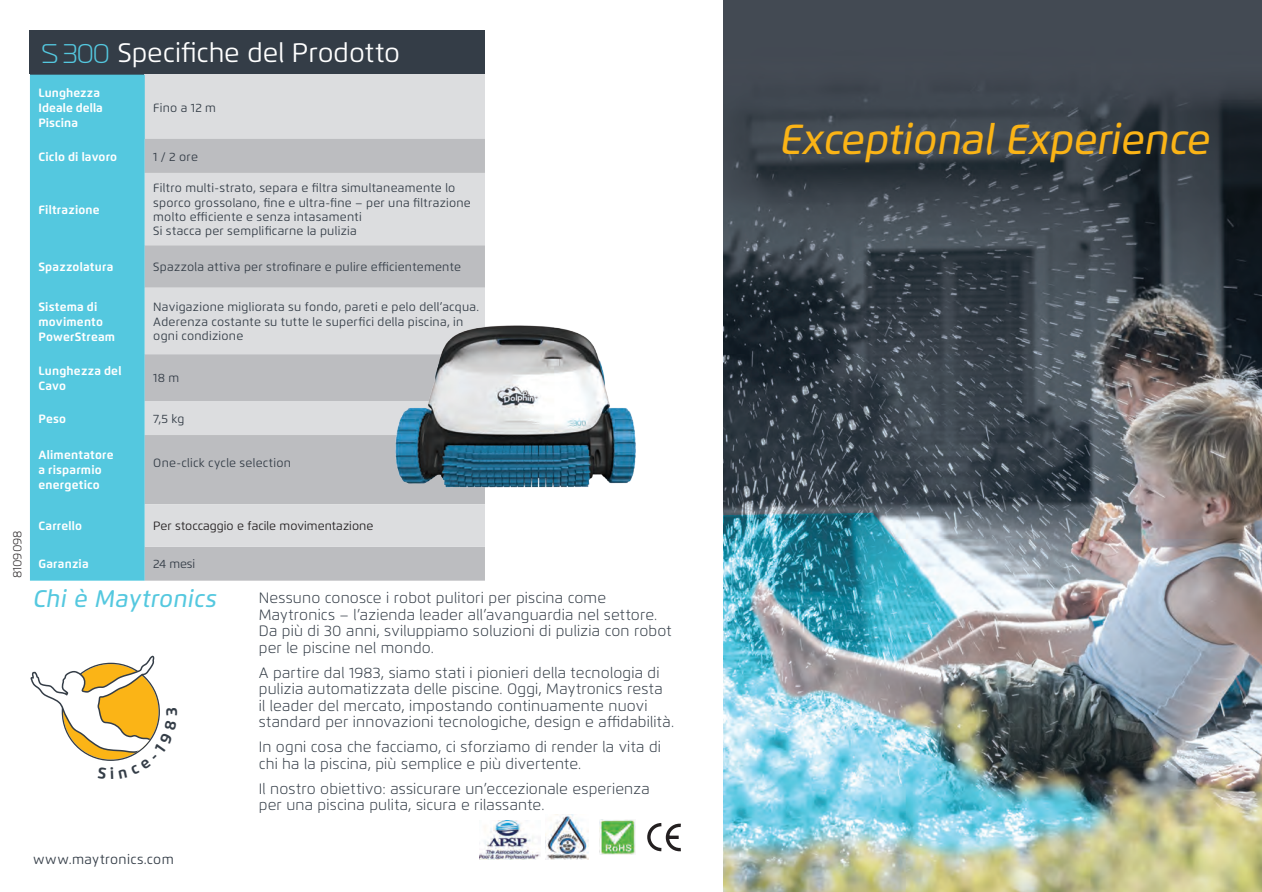
<style>
.page{position:relative;width:1262px;height:892px;background:#fff}
.page>*{position:absolute;margin:0;border:0;box-sizing:border-box;transform-origin:0 0}
.t1{font:italic 500 42px "Flexo";color:#fbb416}
.t2{font:26.7px "Flexo";color:#fff}
.t3{font:italic 500 24px "Flexo";letter-spacing:.015em;color:#54c8df}
.t4{font:300 15px/16.5px "Flexo";letter-spacing:.01em;color:#343d47}
.t5{font:13.5px "Flexo";letter-spacing:.025em;color:#343d47}
.t6{font:12px/14.4px "Flexo";letter-spacing:.02em;color:#343d47}
.t7{font:700 12px/15px "Flexo";letter-spacing:.015em;color:#fff}
.t8{font:12px "Flexo";color:#231f20}
.t9{font:300 12px "Flexo";color:#231f20}
.s1{font-family:"Magistral C";font-weight:300;font-size:27px;color:#54c8df}
</style>
<div class="page">
<div style="left:30px;top:30px;width:455px;height:43px;background:#343d47"></div>
<svg style="left:647px;top:823px;width:34px;height:28px"></svg>
<img style="left:600px;top:820px;width:36px;height:35px">
<img style="left:546px;top:814px;width:42px;height:45px">
<img style="left:480px;top:820px;width:60px;height:39px">
<div style="left:145px;top:70px;width:340px;height:5px;background:#343d47"></div>
<div style="left:30px;top:70px;width:115px;height:5px;background:#343d47"></div>
<div style="left:145px;top:75px;width:340px;height:64px;background:#dcdddf"></div>
<div style="left:30px;top:75px;width:115px;height:506px;background:#54c8df"></div>
<div style="left:145px;top:139px;width:340px;height:442px;background:#bcbdc0"></div>
<svg style="left:145px;top:173px;width:340px;height:374px;fill:#dcdddf"></svg>
<img style="left:371px;top:307px;width:265px;height:197px">
<img style="left:723px;top:0;width:539px;height:892px">
<svg style="left:30px;top:655px;width:130px;height:106px"></svg>
<p class="t9" style="left:10px;top:578px;width:50px;rotate:-90deg">8109098</p>
<h2 class="t2" style="left:42px;top:37px;width:360px"><span class="s1">S300</span> Specifiche del Prodotto</h2>
<p class="t6" style="left:153px;top:100px;width:64px">Fino a 12 m</p>
<p class="t7" style="left:38px;top:85px;width:66px">Lunghezza<br>Ideale della<br>Piscina</p>
<p class="t7" style="left:38px;top:149px;width:80px">Ciclo di lavoro</p>
<p class="t7" style="left:38px;top:202px;width:63px">Filtrazione</p>
<p class="t7" style="left:38px;top:259px;width:76px">Spazzolatura</p>
<p class="t7" style="left:38px;top:299px;width:78px">Sistema di movimento<br>PowerStream</p>
<p class="t7" style="left:38px;top:363px;width:85px">Lunghezza del</p>
<p class="t7" style="left:38px;top:378px;width:29px">Cavo</p>
<p class="t7" style="left:38px;top:411px;width:29px">Peso</p>
<p class="t7" style="left:38px;top:448px;width:77px">Alimentatore</p>
<p class="t7" style="left:38px;top:463px;width:65px">a risparmio energetico</p>
<p class="t7" style="left:38px;top:518px;width:45px">Carrello</p>
<p class="t7" style="left:38px;top:557px;width:52px">Garanzia</p>
<p class="t6" style="left:153px;top:149px;width:46px">2/1 ore</p>
<p class="t6" style="left:153px;top:181px;width:319px">Filtro multi-strato, separa e filtra simultaneamente lo sporco grossolano, fine e ultra-fine – per una filtrazione molto efficiente e senza intasamenti<br>Si stacca per semplificarne la pulizia</p>
<p class="t6" style="left:153px;top:260px;width:309px">Spazzola attiva per strofinare e pulire efficientemente</p>
<p class="t6" style="left:153px;top:300px;width:327px">Navigazione migliorata su fondo, pareti e pelo dell’acqua.<br>Aderenza costante su tutte le superfici della piscina in, ogni condizione</p>
<p class="t6" style="left:153px;top:371px;width:27px">18m</p>
<p class="t6" style="left:153px;top:411px;width:33px">7,5 kg</p>
<p class="t6" style="left:153px;top:456px;width:139px">One-click cycle selection</p>
<p class="t8" style="left:153px;top:519px;width:222px">Per stoccaggio e facile movimentazione</p>
<p class="t6" style="left:153px;top:557px;width:43px">24 mesi</p>
<h3 class="t3" style="left:33px;top:584px;width:185px">Chi è Maytronics</h3>
<p class="t4" style="left:259px;top:590px;width:414px">Nessuno conosce i robot pulitori per piscina come Maytronics – ’l azienda leader all’avanguardia nel settore.<br>Da più di 30 anni, sviluppiamo soluzioni di pulizia con robot per le piscine nel mondo.</p>
<p class="t4" style="left:259px;top:664px;width:417px">A partire dal 1983, siamo stati i pionieri della tecnologia di pulizia automatizzata delle piscine. Oggi, Maytronics resta<br>il leader del mercato, impostando continuamente nuovi standard per innovazioni tecnologiche, design e affidabilità.</p>
<p class="t4" style="left:259px;top:739px;width:404px">In ogni cosa che facciamo, ci sforziamo di render la vita di chi ha la piscina, più semplice e più divertente.</p>
<p class="t4" style="left:259px;top:780px;width:392px">Il nostro obiettivo: assicurare un’eccezionale esperienza per una piscina pulita, sicura e rilassante.</p>
<p class="t5" style="left:33px;top:851px;width:142px">www.maytronics.com</p>
<h1 class="t1" style="left:780px;top:113px;width:432px">Exceptional Experience</h1>
</div>
